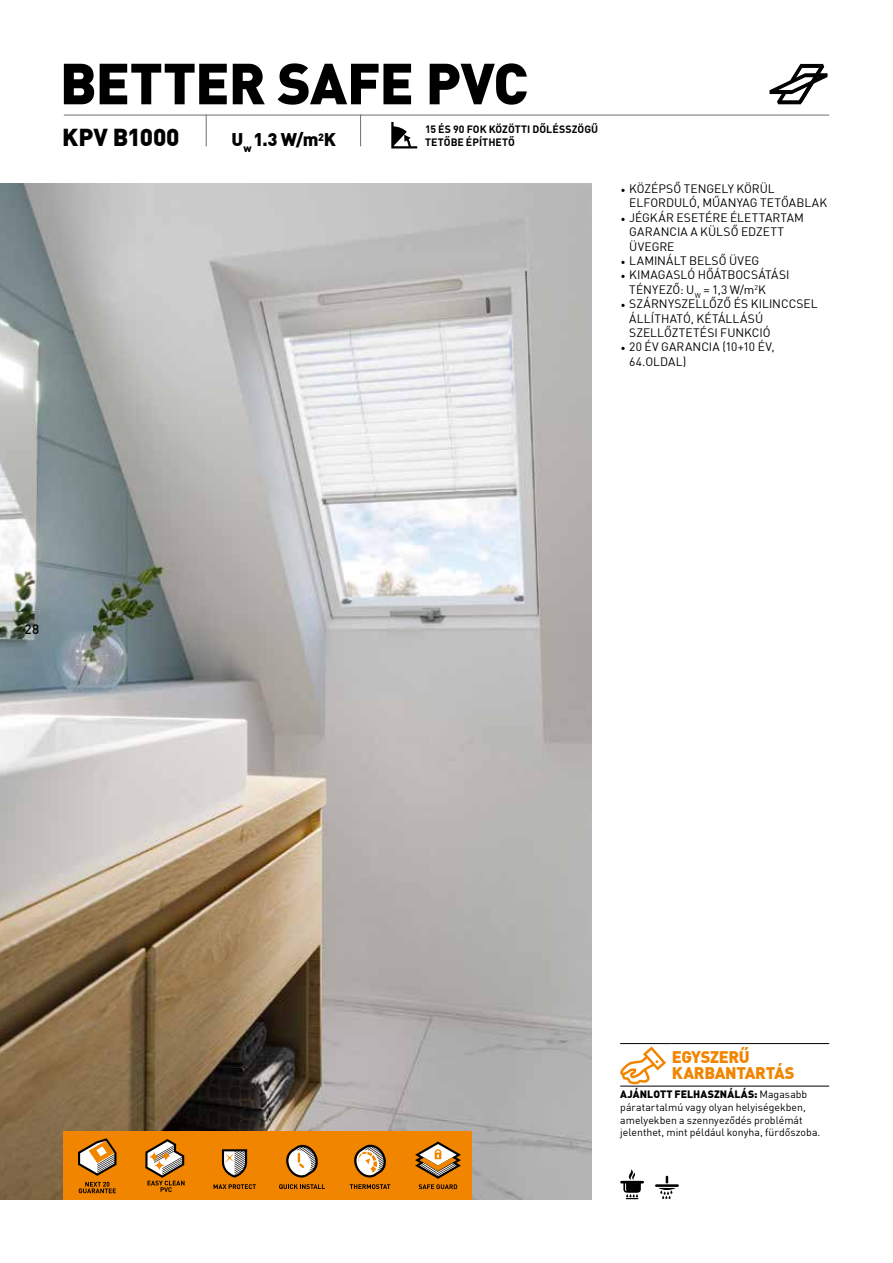
<style>
.page{position:relative;width:893px;height:1263px;background:#fff}
.page>*{position:absolute;margin:0;border:0;box-sizing:border-box;transform-origin:0 0}
.t1{font:900 57px "DIN Offc Pro";letter-spacing:-.02em;color:#000}
.t2{font:900 24px "DIN Offc Pro";letter-spacing:-.005em;color:#000}
.t3{font:900 18px "DIN Offc Pro";color:#000}
.t4{font:900 16.5px/16.5px "DIN Offc Pro";letter-spacing:-.025em;color:#f18500}
.t5{font:500 13.5px "DIN Offc Pro";color:#000}
.t6{font:12px/14.4px "DIN Offc Pro";letter-spacing:.005em;color:#000}
.t7{font:10.5px/12.6px "DIN Offc Pro";color:#000}
.t8{font:700 10.5px "DIN Offc Pro";letter-spacing:.005em;color:#000}
.s1{font-family:"Minion Pro"}
.s2{font-weight:900}
</style>
<div class="page">
<img style="left:0;top:184px;width:591px;height:1015px">
<svg style="left:623px;top:1169px;width:18px;height:30px"></svg>
<hr style="left:620px;top:1181px;width:24px;height:2px;background:#000">
<hr style="left:655px;top:1184px;width:24px;height:3px;background:#000">
<svg style="left:658px;top:1176px;width:18px;height:23px"></svg>
<div style="left:132px;top:1131px;width:68px;height:68px;background:#f18500"></div>
<svg style="left:145px;top:1139px;width:40px;height:53px"></svg>
<div style="left:200px;top:1131px;width:68px;height:68px;background:#f18500"></div>
<svg style="left:222px;top:1149px;width:25px;height:28px"></svg>
<svg style="left:214px;top:1184px;width:42px;height:5px"></svg>
<div style="left:404px;top:1131px;width:68px;height:68px;background:#f18500"></div>
<svg style="left:415px;top:1141px;width:46px;height:48px"></svg>
<div style="left:268px;top:1131px;width:68px;height:68px;background:#f18500"></div>
<svg style="left:286px;top:1144px;width:32px;height:33px"></svg>
<svg style="left:279px;top:1184px;width:46px;height:5px"></svg>
<div style="left:64px;top:1131px;width:68px;height:68px;background:#f18500"></div>
<svg style="left:78px;top:1138px;width:38px;height:38px"></svg>
<svg style="left:79px;top:1182px;width:37px;height:11px"></svg>
<div style="left:336px;top:1131px;width:68px;height:68px;background:#f18500"></div>
<svg style="left:350px;top:1184px;width:40px;height:5px"></svg>
<svg style="left:354px;top:1144px;width:32px;height:33px"></svg>
<svg style="left:620px;top:1043px;width:209px;height:44px"></svg>
<hr style="left:64px;top:115px;width:765px;height:1px;background:#6e6e6e">
<hr style="left:206px;top:115px;width:1px;height:31px;background:#6e6e6e">
<hr style="left:360px;top:115px;width:1px;height:31px;background:#6e6e6e">
<svg style="left:769px;top:64px;width:59px;height:40px"></svg>
<svg style="left:391px;top:122px;width:27px;height:27px"></svg>
<h1 class="t1" style="left:60px;top:35px;width:470px">BETTER SAFE PVC</h1>
<h2 class="t2" style="left:62px;top:117px;width:119px">KPV B1000</h2>
<p class="t8" style="left:425px;top:121px;width:174px">15 ÉS 90 FOK KÖZÖTTI DŐLÉSSZÖGŰ</p>
<h3 class="t3" style="left:232px;top:125px;width:106px">U<sub>w</sub> 1.3 W/m<sup>2</sup>K</h3>
<p class="t8" style="left:425px;top:133px;width:91px">TETŐBE ÉPÍTHETŐ</p>
<p class="t6" style="left:629px;top:180px;width:200px;text-indent:-9px"><span class="s1">•</span> KÖZÉPSŐ TENGELY KÖRÜL<br>ELFORDULÓ, MŰANYAG TETŐABLAK</p>
<p class="t6" style="left:629px;top:209px;width:176px;text-indent:-9px"><span class="s1">•</span> JÉGKÁR ESETÉRE ÉLETTARTAM<br>GARANCIA A KÜLSŐ EDZETT<br>ÜVEGRE</p>
<p class="t6" style="left:621px;top:252px;width:140px"><span class="s1">•</span> LAMINÁLT BELSŐ ÜVEG</p>
<p class="t6" style="left:629px;top:267px;width:162px;text-indent:-9px"><span class="s1">•</span> KIMAGASLÓ HŐÁTBOCSÁTÁSI<br>TÉNYEZŐ: U<sub>W</sub> = 1,3 W/m<sup>2</sup>K</p>
<p class="t6" style="left:629px;top:295px;width:190px;text-indent:-9px"><span class="s1">•</span> SZÁRNYSZELLŐZŐ ÉS KILINCCSEL<br>ÁLLÍTHATÓ, KÉTÁLLÁSÚ<br>SZELLŐZTETÉSI FUNKCIÓ</p>
<p class="t6" style="left:629px;top:339px;width:147px;text-indent:-9px"><span class="s1">•</span> 20 ÉV GARANCIA (10+10 ÉV,<br>64.OLDAL)</p>
<p class="t5" style="left:25px;top:619px;width:16px">28</p>
<h3 class="t4" style="left:672px;top:1046px;width:124px">EGYSZERŰ<br>KARBANTARTÁS</h3>
<p class="t7" style="left:620px;top:1087px;width:202px"><span class="s2">AJÁNLOTT FELHASZNÁLÁS:</span> Magasabb páratartalmú vagy olyan helyiségekben, amelyekben a szennyeződés problémát jelenthet, mint például konyha, fürdőszoba.</p>
</div>
